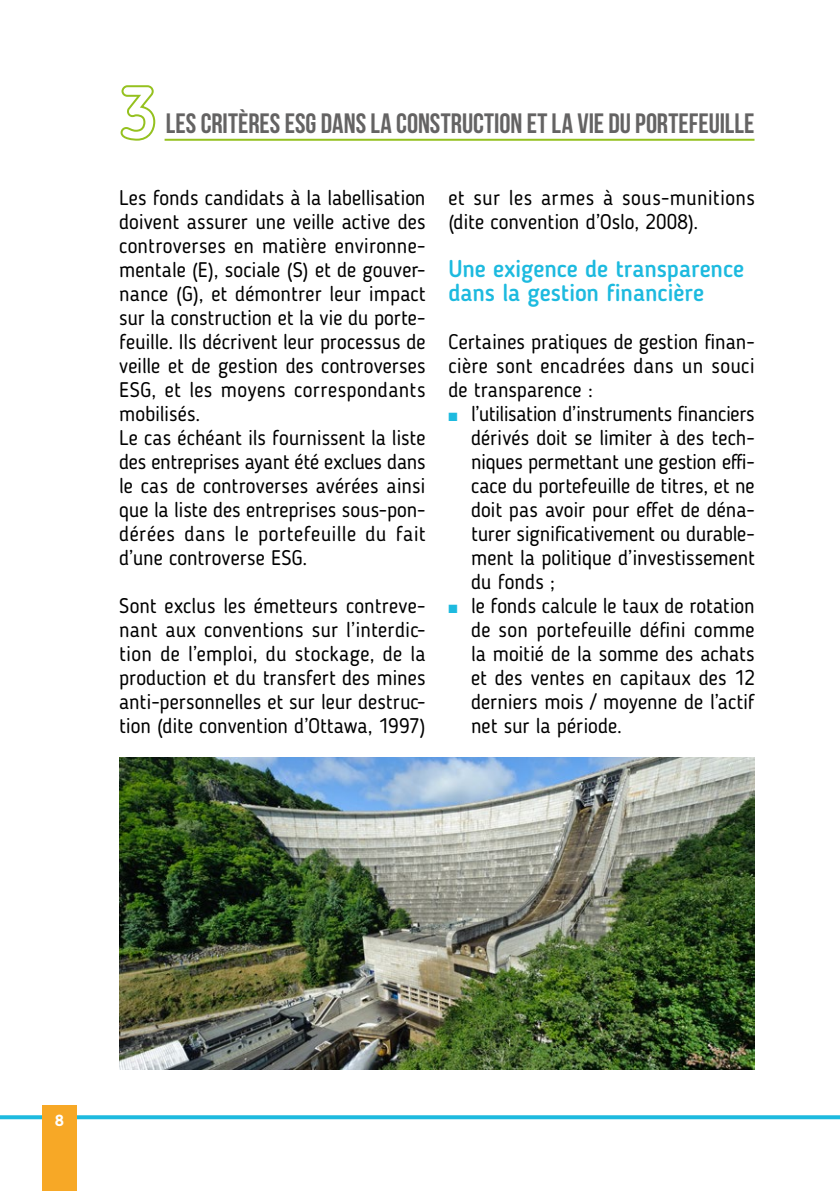
<style>
.page{position:relative;width:840px;height:1191px;background:#fff}
.page>*{position:absolute;margin:0;border:0;box-sizing:border-box;transform-origin:0 0}
.t1{font:500 72px "Blogger Sans";color:#fff}
.t2{font:28px "Bebas Neue";color:#646363}
.t3{font:500 24px/24px "Blogger Sans";letter-spacing:-.005em;color:#1dbadf}
.t4{font:21px/24px "Blogger Sans";color:#000;text-align:justify}
.t5{font:700 16px "Blogger Sans";color:#fff}
.s1{color:#1dbadf}
</style>
<div class="page">
<hr style="left:164px;top:139px;width:590px;height:2px;background:#95c11f">
<svg style="left:120px;top:85px;width:36px;height:56px"></svg>
<img style="left:119px;top:757px;width:635px;height:312px">
<svg style="left:0;top:1115px;width:839px;height:4px;background:#2cbee0"></svg>
<div style="left:43px;top:1106px;width:34px;height:85px;background:#f7a826"></div>
<h1 class="t1" style="left:119px;top:70px;width:39px">3</h1>
<h2 class="t2" style="left:166px;top:108px;width:589px">LES CRITÈRES ESG DANS LA CONSTRUCTION ET LA VIE DU PORTEFEUILLE</h2>
<p class="t4" style="left:119px;top:186px;width:308px;text-align:left">Les fonds candidats à la labellisation doivent assurer une veille active des controverses en matière environne&shy;mentale (E), sociale (S) et de gouver&shy;nance (G), et démontrer leur impact sur la construction et la vie du porte&shy;feuille. Ils décrivent leur processus de veille et de gestion des controverses ESG, et les moyens correspondants mobilisés.<br>Le cas échéant ils fournissent la liste des entreprises ayant été exclues dans le cas de controverses avérées ainsi que la liste des entreprises sous-pon&shy;dérées dans le portefeuille du fait d’une controverse ESG.</p>
<p class="t4" style="left:119px;top:594px;width:308px">Sont exclus les émetteurs contreve&shy;nant aux conventions sur l’interdic&shy;tion de l’emploi, du stockage, de la production et du transfert des mines anti-personnelles et sur leur destruc&shy;tion (dite convention d’Ottawa, 1997)</p>
<p class="t4" style="left:448px;top:186px;width:308px">et sur les armes à sous-munitions (dite convention d’Oslo, 2008).</p>
<p class="t3" style="left:448px;top:257px;width:297px">Une exigence de transparence dans la gestion financière</p>
<p class="t4" style="left:448px;top:330px;width:308px">Certaines pratiques de gestion finan&shy;cière sont encadrées dans un souci de transparence :</p>
<p class="t4" style="left:471px;top:402px;width:285px;text-indent:-23px"><span class="s1">■</span> l’utilisation d’instruments financiers dérivés doit se limiter à des tech&shy;niques permettant une gestion effi&shy;cace du portefeuille de titres, et ne doit pas avoir pour effet de déna&shy;turer significativement ou durable&shy;ment la politique d’investissement du fonds ;</p>
<p class="t4" style="left:471px;top:594px;width:285px;text-indent:-23px"><span class="s1">■</span> le fonds calcule le taux de rotation de son portefeuille défini comme la moitié de la somme des achats et des ventes en capitaux des 12 derniers mois / moyenne de l’actif net sur la période.</p>
<p class="t5" style="left:55px;top:1111px;width:10px">8</p>
</div>
